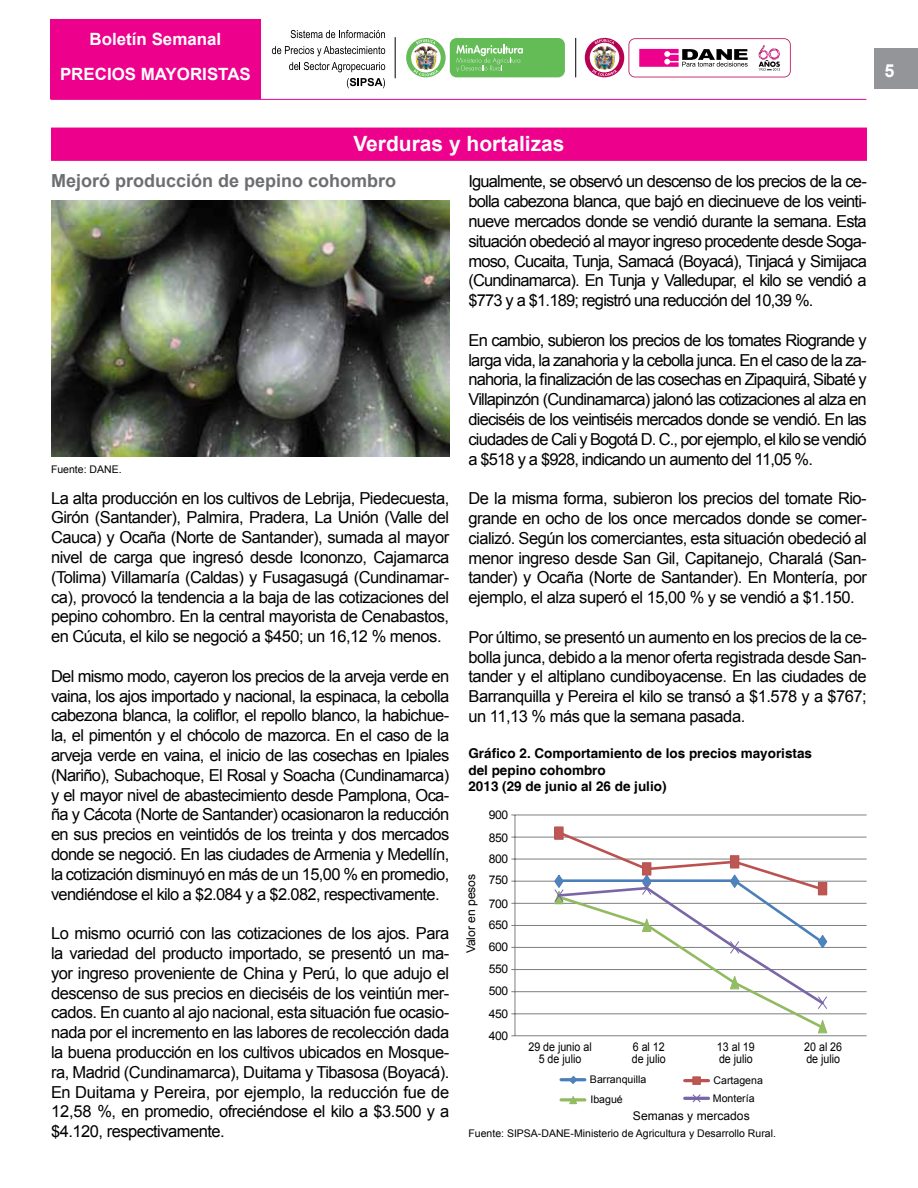
<style>
.page{position:relative;width:918px;height:1188px;background:#fff}
.page>*{position:absolute;margin:0;border:0;box-sizing:border-box;transform-origin:0 0}
.t1{font:700 21px "Arial";color:#fff}
.t2{font:700 18px "Arial";color:#6d6e71}
.t3{font:700 18px "Arial";color:#fff}
.t4{font:700 16.95px/34.8px "Arial";color:#fff;text-align:center}
.t5{font:16.5px/19.8px "Arial";letter-spacing:-.03em;color:#000;text-align:justify}
.t6{font:700 13.5px/16.2px "Helvetica";color:#000}
.t7{font:12px "Arial";color:#000}
.t8{font:12px/12px "Arial";color:#000;scale:.89 1}
.t9{font:10.5px/18.5px "Arial";color:#000}
</style>
<div class="page">
<div style="left:50px;top:19px;width:210px;height:80px;background:#ec008c"></div>
<hr style="left:50px;top:99px;width:816px;height:1px;background:#ec008c">
<div style="left:875px;top:48px;width:43px;height:41px;background:#939598"></div>
<hr style="left:575px;top:38px;width:1px;height:39px;background:#000">
<hr style="left:395px;top:37px;width:1px;height:41px;background:#000">
<svg style="left:291px;top:30px;width:94px;height:8px"></svg>
<svg style="left:272px;top:46px;width:113px;height:10px"></svg>
<svg style="left:289px;top:62px;width:96px;height:10px"></svg>
<svg style="left:347px;top:78px;width:38px;height:10px"></svg>
<svg style="left:585px;top:38px;width:206px;height:39px"></svg>
<svg style="left:406px;top:38px;width:40px;height:39px"></svg>
<div style="left:450px;top:38px;width:115px;height:39px;background:#63bc55;border-radius:7px"></div>
<svg style="left:456px;top:44px;width:67px;height:28px"></svg>
<img style="left:593px;top:46px;width:24px;height:24px">
<img style="left:414px;top:46px;width:24px;height:24px">
<img style="left:51px;top:201px;width:398px;height:255px">
<div style="left:51px;top:128px;width:816px;height:33px;background:#ec008c;border:2px solid #ec008c"></div>
<hr style="left:561px;top:1078px;width:24px;height:3px;background:#4a7fba">
<svg style="left:568px;top:1075px;width:10px;height:9px"></svg>
<hr style="left:685px;top:1079px;width:23px;height:3px;background:#bb5250">
<div style="left:692px;top:1076px;width:9px;height:9px;background:#bd5754;border:1px solid #bb5250"></div>
<hr style="left:561px;top:1098px;width:24px;height:3px;background:#91ba61">
<svg style="left:568px;top:1096px;width:10px;height:9px"></svg>
<hr style="left:685px;top:1097px;width:23px;height:3px;background:#7866a6">
<svg style="left:691px;top:1094px;width:11px;height:9px"></svg>
<hr style="left:515px;top:1035px;width:352px;height:1px;background:#7c7f80">
<hr style="left:515px;top:815px;width:1px;height:221px;background:#7c7f80">
<hr style="left:515px;top:815px;width:352px;height:1px;background:#7c7f80">
<hr style="left:515px;top:837px;width:352px;height:1px;background:#7c7f80">
<hr style="left:515px;top:859px;width:352px;height:1px;background:#7c7f80">
<hr style="left:515px;top:881px;width:352px;height:1px;background:#7c7f80">
<hr style="left:515px;top:903px;width:352px;height:1px;background:#7c7f80">
<hr style="left:515px;top:925px;width:352px;height:1px;background:#7c7f80">
<hr style="left:515px;top:947px;width:352px;height:1px;background:#7c7f80">
<hr style="left:515px;top:969px;width:352px;height:1px;background:#7c7f80">
<hr style="left:515px;top:991px;width:352px;height:1px;background:#7c7f80">
<hr style="left:515px;top:1013px;width:352px;height:1px;background:#7c7f80">
<div style="left:554px;top:827px;width:10px;height:13px;border:1px solid #bb5250"></div>
<svg style="left:554px;top:829px;width:274px;height:205px"></svg>
<p class="t4" style="left:60px;top:22px;width:192px">Boletín Semanal<br>PRECIOS MAYORISTAS</p>
<p class="t3" style="left:884px;top:59px;width:12px">5</p>
<p class="t1" style="left:353px;top:130px;width:213px">Verduras y hortalizas</p>
<p class="t2" style="left:51px;top:169px;width:347px">Mejoró producción de pepino cohombro</p>
<p class="t9" style="left:51px;top:461px;width:72px">Fuente: DANE.</p>
<p class="t5" style="left:51px;top:488px;width:400px">La alta producción en los cultivos de Lebrija, Piedecuesta, Girón (Santander), Palmira, Pradera, La Unión (Valle del Cauca) y Ocaña (Norte de Santander), sumada al mayor nivel de carga que ingresó desde Icononzo, Cajamarca (Tolima) Villamaría (Caldas) y Fusagasugá (Cundinamar&shy;ca), provocó la tendencia a la baja de las cotizaciones del pepino cohombro. En la central mayorista de Cenabastos, en Cúcuta, el kilo se negoció a $450; un 16,12 % menos.</p>
<p class="t5" style="left:51px;top:666px;width:400px">Del mismo modo, cayeron los precios de la arveja verde en vaina, los ajos importado y nacional, la espinaca, la cebolla cabezona blanca, la coliflor, el repollo blanco, la habichue&shy;la, el pimentón y el chócolo de mazorca. En el caso de la arveja verde en vaina, el inicio de las cosechas en Ipiales (Nariño), Subachoque, El Rosal y Soacha (Cundinamarca) y el mayor nivel de abastecimiento desde Pamplona, Oca&shy;ña y Cácota (Norte de Santander) ocasionaron la reducción en sus precios en veintidós de los treinta y dos mercados donde se negoció. En las ciudades de Armenia y Medellín, la cotización disminuyó en más de un 15,00 % en promedio, vendiéndose el kilo a $2.084 y a $2.082, respectivamente.</p>
<p class="t5" style="left:51px;top:924px;width:400px">Lo mismo ocurrió con las cotizaciones de los ajos. Para la variedad del producto importado, se presentó un ma&shy;yor ingreso proveniente de China y Perú, lo que adujo el descenso de sus precios en dieciséis de los veintiún mer&shy;cados. En cuanto al ajo nacional, esta situación fue ocasio&shy;nada por el incremento en las labores de recolección dada la buena producción en los cultivos ubicados en Mosque&shy;ra, Madrid (Cundinamarca), Duitama y Tibasosa (Boyacá).<br>En Duitama y Pereira, por ejemplo, la reducción fue de 12,58 %, en promedio, ofreciéndose el kilo a $3.500 y a $4.120, respectivamente.</p>
<p class="t5" style="left:468px;top:172px;width:400px">Igualmente, se observó un descenso de los precios de la ce&shy;bolla cabezona blanca, que bajó en diecinueve de los veinti&shy;nueve mercados donde se vendió durante la semana. Esta situación obedeció al mayor ingreso procedente desde Soga&shy;moso, Cucaita, Tunja, Samacá (Boyacá), Tinjacá y Simijaca (Cundinamarca). En Tunja y Valledupar, el kilo se vendió a $773 y a $1.189; registró una reducción del 10,39 %.</p>
<p class="t5" style="left:468px;top:330px;width:400px">En cambio, subieron los precios de los tomates Riogrande y larga vida, la zanahoria y la cebolla junca. En el caso de la za&shy;nahoria, la finalización de las cosechas en Zipaquirá, Sibaté y Villapinzón (Cundinamarca) jalonó las cotizaciones al alza en dieciséis de los veintiséis mercados donde se vendió. En las ciudades de Cali y Bogotá D. C., por ejemplo, el kilo se vendió a $518 y a $928, indicando un aumento del 11,05 %.</p>
<p class="t5" style="left:468px;top:489px;width:400px">De la misma forma, subieron los precios del tomate Rio&shy;grande en ocho de los once mercados donde se comer&shy;cializó. Según los comerciantes, esta situación obedeció al menor ingreso desde San Gil, Capitanejo, Charalá (San&shy;tander) y Ocaña (Norte de Santander). En Montería, por ejemplo, el alza superó el 15,00 % y se vendió a $1.150.</p>
<p class="t5" style="left:468px;top:627px;width:400px">Por último, se presentó un aumento en los precios de la ce&shy;bolla junca, debido a la menor oferta registrada desde San&shy;tander y el altiplano cundiboyacense. En las ciudades de Barranquilla y Pereira el kilo se transó a $1.578 y a $767; un 11,13 % más que la semana pasada.</p>
<p class="t6" style="left:468px;top:746px;width:345px">Gráfico 2. Comportamiento de los precios mayoristas del pepino cohombro<br>2013 (29 de junio al 26 de julio)</p>
<p class="t7" style="left:489px;top:807px;width:21px">900</p>
<p class="t7" style="left:489px;top:830px;width:21px">850</p>
<p class="t7" style="left:463px;top:953px;width:81px;rotate:-90deg">Valor en pesos</p>
<p class="t7" style="left:489px;top:851px;width:21px">800</p>
<p class="t7" style="left:489px;top:872px;width:21px">750</p>
<p class="t7" style="left:489px;top:896px;width:21px">700</p>
<p class="t7" style="left:489px;top:917px;width:21px">650</p>
<p class="t7" style="left:489px;top:939px;width:21px">600</p>
<p class="t7" style="left:489px;top:961px;width:21px">550</p>
<p class="t7" style="left:489px;top:983px;width:21px">500</p>
<p class="t7" style="left:489px;top:1006px;width:21px">450</p>
<p class="t7" style="left:489px;top:1028px;width:21px">400</p>
<p class="t8" style="left:528px;top:1041px;width:73px;text-align:center">29 de junio al<br>5 de julio</p>
<p class="t8" style="left:632px;top:1041px;width:39px">6 al 12 de julio</p>
<p class="t8" style="left:717px;top:1041px;width:44px">13 al 19 de julio</p>
<p class="t8" style="left:804px;top:1041px;width:44px">20 al 26 de julio</p>
<p class="t9" style="left:590px;top:1071px;width:58px">Barranquilla</p>
<p class="t9" style="left:713px;top:1071px;width:52px">Cartagena<br>Montería</p>
<p class="t9" style="left:591px;top:1090px;width:34px">Ibagué</p>
<p class="t7" style="left:633px;top:1108px;width:118px">Semanas y mercados</p>
<p class="t9" style="left:468px;top:1124px;width:309px">Fuente: SIPSA-DANE-Ministerio de Agricultura y Desarrollo Rural.</p>
</div>
